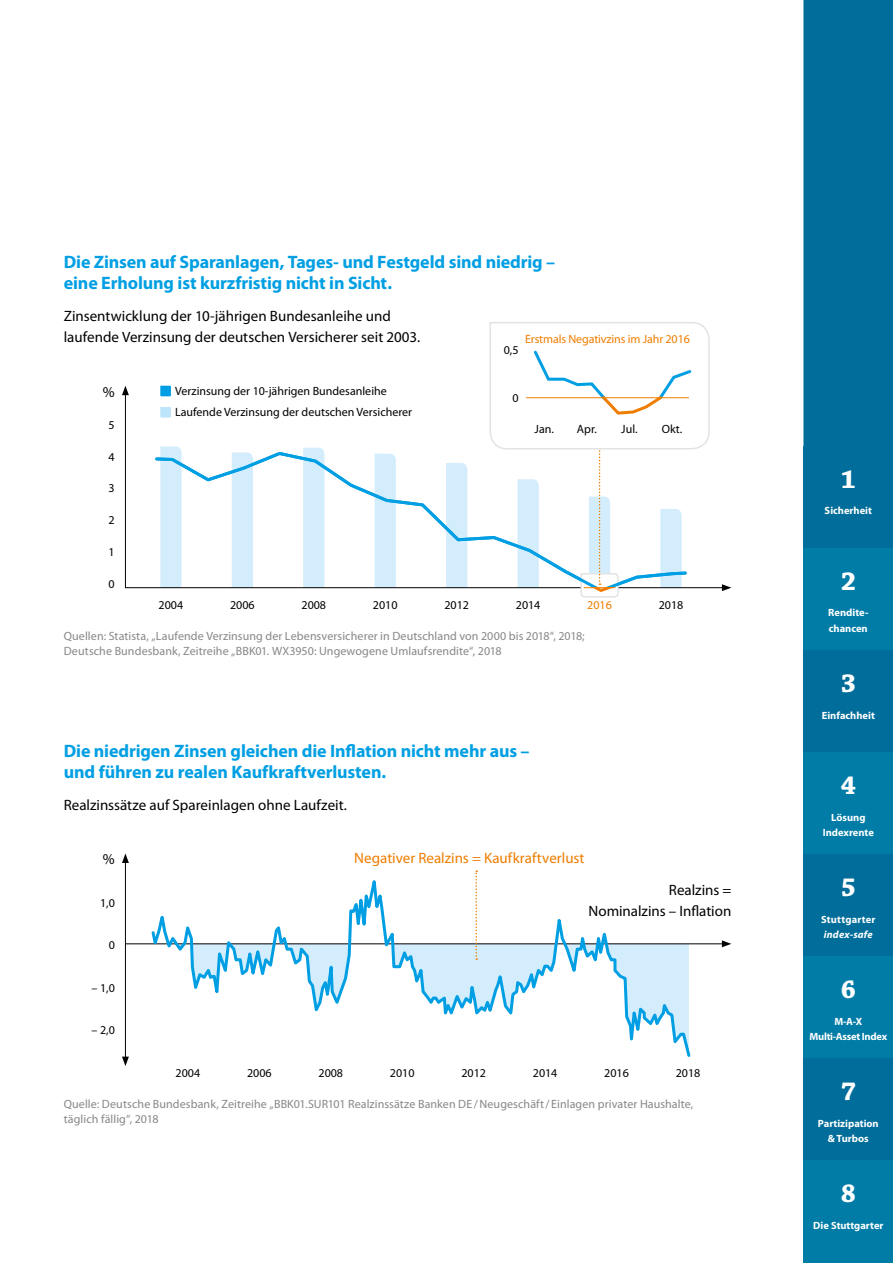
<style>
.page{position:relative;width:893px;height:1263px;background:#fff}
.page>*{position:absolute;margin:0;border:0;box-sizing:border-box;transform-origin:0 0}
.t1{font:700 27px "Chaparral Pro";color:#fff}
.t2{font:700 18px/21.3px "Myriad Pro";letter-spacing:-.01em;color:#009fe3}
.t3{font:15px/21.3px "Myriad Pro";color:#000}
.t4{font:15px "Myriad Pro";color:#ef7d00}
.t5{font:12px/15px "Myriad Pro";letter-spacing:.01em;color:#878787}
.t6{font:12px/21.3px "Myriad Pro";color:#000}
.t7{font:12px "Myriad Pro";letter-spacing:-.01em;color:#ef7d00}
.t8{font:700 10.5px/15px "Myriad Pro";color:#fff;text-align:center}
.t9{font:700 10.5px/15px "Myriad Pro";letter-spacing:-.025em;color:#fff;text-align:center}
.t10{font:700 10.5px "Myriad Pro";letter-spacing:.02em;color:#fff}
.t11{font:italic 700 10.5px "Myriad Pro";letter-spacing:.02em;color:#fff}
</style>
<div class="page">
<svg style="left:122px;top:386px;width:7px;height:9px"></svg>
<svg style="left:722px;top:584px;width:9px;height:7px"></svg>
<svg style="left:160px;top:386px;width:11px;height:10px"></svg>
<svg style="left:160px;top:407px;width:11px;height:11px"></svg>
<svg style="left:154px;top:450px;width:335px;height:139px"></svg>
<svg style="left:489px;top:322px;width:221px;height:276px"></svg>
<hr style="left:526px;top:397px;width:163px;height:1px;background:#ef7d00">
<hr style="left:125px;top:860px;width:1px;height:199px;background:#000">
<svg style="left:122px;top:853px;width:7px;height:10px"></svg>
<svg style="left:122px;top:1056px;width:7px;height:10px"></svg>
<hr style="left:125px;top:943px;width:599px;height:1px;background:#000">
<svg style="left:722px;top:940px;width:9px;height:7px"></svg>
<svg style="left:150px;top:870px;width:542px;height:187px"></svg>
<svg style="left:475px;top:870px;width:2px;height:90px"></svg>
<div style="left:804px;top:0;width:89px;height:446px;background:#006d9a"></div>
<div style="left:804px;top:446px;width:89px;height:103px;background:#006d9a"></div>
<div style="left:804px;top:549px;width:89px;height:102px;background:#007ca7"></div>
<div style="left:804px;top:651px;width:89px;height:102px;background:#006d9a"></div>
<div style="left:804px;top:753px;width:89px;height:102px;background:#007ca7"></div>
<div style="left:804px;top:855px;width:89px;height:102px;background:#006d9a"></div>
<div style="left:804px;top:957px;width:89px;height:102px;background:#007ca7"></div>
<div style="left:804px;top:1059px;width:89px;height:102px;background:#006d9a"></div>
<div style="left:804px;top:1161px;width:89px;height:102px;background:#007ca7"></div>
<h2 class="t2" style="left:64px;top:251px;width:493px">Die Zinsen auf Sparanlagen, Tages- und Festgeld sind niedrig – eine Erholung ist kurzfristig nicht in Sicht.</h2>
<p class="t3" style="left:64px;top:305px;width:358px">Zinsentwicklung der 10-jährigen Bundesanleihe und laufende Verzinsung der deutschen Versicherer seit 2003.</p>
<p class="t7" style="left:525px;top:332px;width:166px">Erstmals Negativzins im Jahr 2016</p>
<p class="t6" style="left:504px;top:339px;width:16px">0,5</p>
<p class="t6" style="left:512px;top:387px;width:8px">0</p>
<p class="t6" style="left:175px;top:380px;width:238px">Verzinsung der 10-jährigen Bundesanleihe<br>Laufende Verzinsung der deutschen Versicherer</p>
<p class="t3" style="left:103px;top:381px;width:13px">%</p>
<p class="t6" style="left:109px;top:414px;width:8px">5</p>
<p class="t6" style="left:109px;top:446px;width:8px">4</p>
<p class="t6" style="left:109px;top:478px;width:8px">3</p>
<p class="t6" style="left:109px;top:509px;width:8px">2</p>
<p class="t6" style="left:109px;top:541px;width:8px">1</p>
<p class="t6" style="left:109px;top:573px;width:8px">0</p>
<p class="t6" style="left:159px;top:594px;width:26px">2004</p>
<p class="t6" style="left:535px;top:418px;width:21px">Jan.</p>
<p class="t6" style="left:577px;top:418px;width:21px">Apr.</p>
<p class="t6" style="left:621px;top:418px;width:18px">Jul.</p>
<p class="t6" style="left:662px;top:418px;width:22px">Okt.</p>
<p class="t6" style="left:230px;top:594px;width:26px">2006</p>
<p class="t6" style="left:301px;top:594px;width:26px">2008</p>
<p class="t6" style="left:373px;top:594px;width:26px">2010</p>
<p class="t6" style="left:444px;top:594px;width:26px">2012</p>
<p class="t6" style="left:516px;top:594px;width:26px">2014</p>
<p class="t7" style="left:587px;top:597px;width:26px">2016</p>
<p class="t6" style="left:659px;top:594px;width:26px">2018</p>
<p class="t5" style="left:64px;top:628px;width:522px">Quellen: Statista, „Laufende Verzinsung der Lebensversicherer in Deutschland von 2000 bis 2018“, 2018;<br>Deutsche Bundesbank, Zeitreihe „BBK01. WX3950: Ungewogene Umlaufsrendite“, 2018</p>
<h2 class="t2" style="left:64px;top:740px;width:467px">Die niedrigen Zinsen gleichen die Inflation nicht mehr aus – und führen zu realen Kaufkraftverlusten.</h2>
<p class="t3" style="left:64px;top:794px;width:285px">Realzinssätze auf Spareinlagen ohne Laufzeit.</p>
<p class="t3" style="left:103px;top:848px;width:13px">%</p>
<p class="t6" style="left:100px;top:892px;width:16px">1,0</p>
<p class="t6" style="left:109px;top:934px;width:8px">0</p>
<p class="t6" style="left:91px;top:977px;width:25px">– 1,0</p>
<p class="t6" style="left:91px;top:1019px;width:25px">– 2,0</p>
<p class="t4" style="left:354px;top:849px;width:232px">Negativer Realzins = Kaufkraftverlust</p>
<p class="t3" style="left:588px;top:879px;width:144px;text-align:right">Realzins =<br>Nominalzins – Inflation</p>
<p class="t6" style="left:176px;top:1062px;width:26px">2004</p>
<p class="t6" style="left:247px;top:1062px;width:26px">2006</p>
<p class="t6" style="left:318px;top:1062px;width:26px">2008</p>
<p class="t6" style="left:390px;top:1062px;width:26px">2010</p>
<p class="t6" style="left:461px;top:1062px;width:26px">2012</p>
<p class="t6" style="left:533px;top:1062px;width:26px">2014</p>
<p class="t6" style="left:604px;top:1062px;width:26px">2016</p>
<p class="t6" style="left:676px;top:1062px;width:26px">2018</p>
<p class="t5" style="left:64px;top:1096px;width:631px">Quelle: Deutsche Bundesbank, Zeitreihe „BBK01.SUR101 Realzinssätze Banken DE /Neugeschäft/ Einlagen privater Haushalte, täglich fällig“, 2018</p>
<h1 class="t1" style="left:841px;top:463px;width:17px">1</h1>
<p class="t8" style="left:825px;top:503px;width:49px">Sicherheit</p>
<h1 class="t1" style="left:841px;top:565px;width:17px">2</h1>
<p class="t8" style="left:828px;top:605px;width:42px;text-align:left">Rendite&shy;chancen</p>
<h1 class="t1" style="left:841px;top:667px;width:17px">3</h1>
<p class="t8" style="left:822px;top:707px;width:55px">Einfachheit</p>
<h1 class="t1" style="left:841px;top:769px;width:17px">4</h1>
<p class="t8" style="left:823px;top:809px;width:53px">Lösung<br>Indexrente</p>
<h1 class="t1" style="left:841px;top:871px;width:17px">5</h1>
<p class="t10" style="left:821px;top:912px;width:56px">Stuttgarter</p>
<p class="t11" style="left:824px;top:927px;width:51px">index-safe</p>
<h1 class="t1" style="left:841px;top:973px;width:17px">6</h1>
<p class="t9" style="left:810px;top:1013px;width:79px">M-A-X<br>Multi-Asset Index</p>
<h1 class="t1" style="left:841px;top:1076px;width:17px">7</h1>
<p class="t8" style="left:818px;top:1115px;width:62px">Partizipation &amp; Turbos</p>
<h1 class="t1" style="left:841px;top:1178px;width:17px">8</h1>
<p class="t8" style="left:813px;top:1217px;width:72px">Die Stuttgarter</p>
</div>
